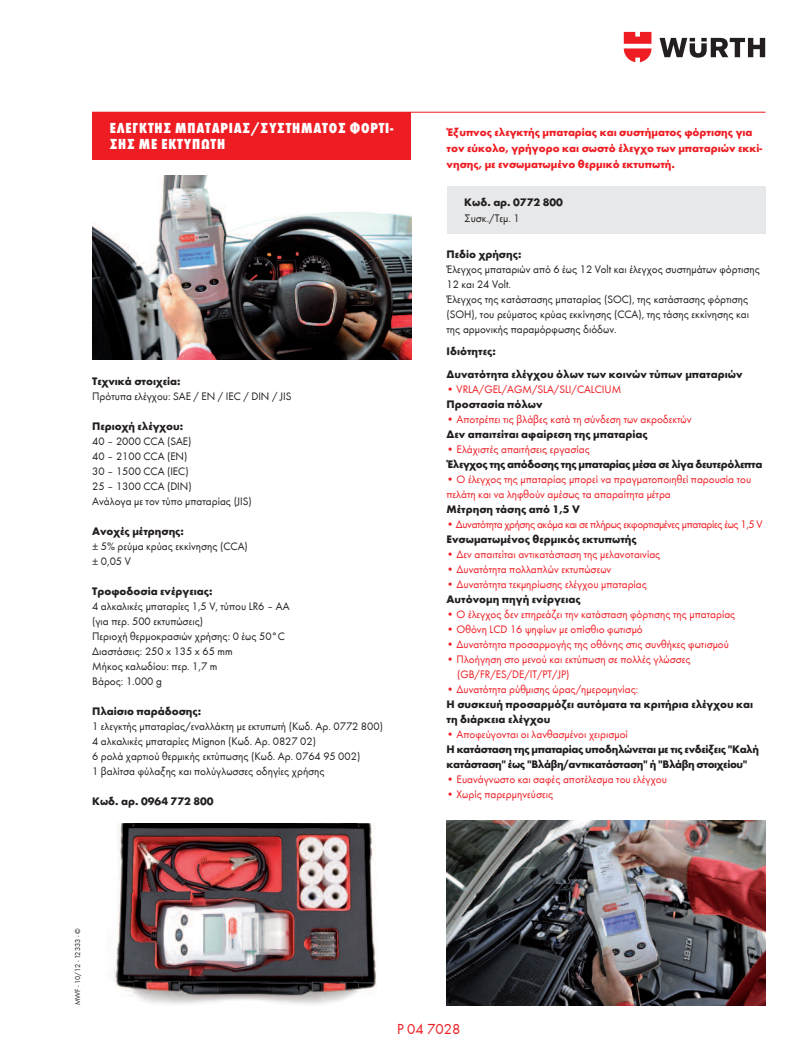
<style>
.page{position:relative;width:801px;height:1053px;background:#fff}
.page>*{position:absolute;margin:0;border:0;box-sizing:border-box;transform-origin:0 0}
.t1{font:800 condensed 15px/16px "Wuerth";letter-spacing:.055em;color:#fff}
.t2{font:15px "Wuerth";color:#ee1d23}
.t3{font:11.25px/15px "Wuerth";color:#231f20}
.t4{font:11.25px/15px "Wuerth";color:#ee1d23}
.t5{font:700 11.25px/22.5px "Wuerth";color:#231f20}
.t6{font:700 11.25px/15px "Wuerth";letter-spacing:-.03em;color:#231f20}
.t7{font:700 11.25px/16px "Wuerth";color:#ee1d23}
.t8{font:11.25px "Wuerth";letter-spacing:-.035em;color:#ee1d23}
.t9{font:7.5px "Wuerth";color:#231f20}
</style>
<div class="page">
<svg style="left:659px;top:38px;width:106px;height:20px"></svg>
<svg style="left:624px;top:32px;width:27px;height:30px"></svg>
<hr style="left:92px;top:112px;width:673px;height:1px;background:#ee1d23">
<div style="left:92px;top:112px;width:319px;height:47px;background:#ee1d23"></div>
<div style="left:446px;top:186px;width:319px;height:48px;background:#e7e8e9"></div>
<img style="left:109px;top:823px;width:268px;height:182px">
<img style="left:92px;top:175px;width:319px;height:185px">
<img style="left:446px;top:820px;width:319px;height:185px">
<h1 class="t1" style="left:110px;top:119px;width:285px">ΕΛΕΓΚΤΗΣ ΜΠΑΤΑΡΙΑΣ/ΣΥΣΤΗΜΑΤΟΣ ΦΟΡΤΙ-<br>ΣΗΣ ΜΕ ΕΚΤΥΠΩΤΗ</h1>
<p class="t7" style="left:446px;top:124px;width:317px">Έξυπνος ελεγκτής μπαταρίας και συστήματος φόρτισης για τον εύκολο, γρήγορο και σωστό έλεγχο των μπαταριών εκκί&shy;νησης, με ενσωματωμένο θερμικό εκτυπωτή.</p>
<p class="t5" style="left:92px;top:369px;width:90px">Τεχνικά στοιχεία:</p>
<p class="t3" style="left:92px;top:388px;width:201px">Πρότυπα ελέγχου: SAE / EN / IEC / DIN / JIS</p>
<p class="t5" style="left:92px;top:414px;width:93px">Περιοχή ελέγχου:</p>
<p class="t3" style="left:92px;top:433px;width:161px">40 – 2000 CCA (SAE)<br>40 – 2100 CCA (EN)<br>30 – 1500 CCA (IEC)<br>25 – 1300 CCA (DIN)<br>Ανάλογα με τον τύπο μπαταρίας (JIS)</p>
<p class="t5" style="left:92px;top:519px;width:93px">Ανοχές μέτρησης:</p>
<p class="t3" style="left:92px;top:538px;width:157px">± 5% ρεύμα κρύας εκκίνησης (CCA) ± 0,05 V</p>
<p class="t5" style="left:92px;top:579px;width:122px">Τροφοδοσία ενέργειας:</p>
<p class="t3" style="left:92px;top:598px;width:199px">4 αλκαλικές μπαταρίες 1,5 V, τύπου LR6 – AA (για περ. 500 εκτυπώσεις)<br>Περιοχή θερμοκρασιών χρήσης: 0 έως 50°C<br>Διαστάσεις: 250 x 135 x 65 mm<br>Μήκος καλωδίου: περ. 1,7 m<br>Βάρος: 1.000 g</p>
<p class="t5" style="left:92px;top:699px;width:110px">Πλαίσιο παράδοσης:</p>
<p class="t3" style="left:92px;top:718px;width:292px">1 ελεγκτής μπαταρίας/εναλλάκτη με εκτυπωτή (Κωδ. Αρ. 0772 800)<br>4 αλκαλικές μπαταρίες Mignon (Κωδ. Αρ. 0827 02)<br>6 ρολά χαρτιού θερμικής εκτύπωσης (Κωδ. Αρ. 0764 95 002)<br>1 βαλίτσα φύλαξης και πολύγλωσσες οδηγίες χρήσης</p>
<p class="t5" style="left:92px;top:789px;width:123px">Kωδ. αρ. 0964 772 800</p>
<p class="t5" style="left:464px;top:190px;width:100px">Κωδ. aρ. 0772 800</p>
<p class="t3" style="left:464px;top:210px;width:57px">Συσκ./Τεμ. 1</p>
<p class="t5" style="left:446px;top:242px;width:76px">Πεδίο χρήσης:</p>
<p class="t3" style="left:446px;top:261px;width:315px">Έλεγχος μπαταριών από 6 έως 12 Volt και έλεγχος συστημάτων φόρτισης 12 και 24 Volt.<br>Έλεγχος της κατάστασης μπαταρίας (SOC), της κατάστασης φόρτισης (SOH), του ρεύματος κρύας εκκίνησης (CCA), της τάσης εκκίνησης και της αρμονικής παραμόρφωσης διόδων.</p>
<p class="t5" style="left:446px;top:340px;width:297px">Ιδιότητες:<br>Δυνατότητα ελέγχου όλων των κοινών τύπων μπαταριών</p>
<p class="t4" style="left:446px;top:381px;width:176px">• VRLA/GEL/AGM/SLA/SLI/CALCIUM</p>
<p class="t5" style="left:446px;top:392px;width:98px">Προστασία πόλων</p>
<p class="t4" style="left:446px;top:411px;width:246px">• Αποτρέπει τις βλάβες κατά τη σύνδεση των ακροδεκτών</p>
<p class="t5" style="left:446px;top:422px;width:203px">Δεν απαιτείται αφαίρεση της μπαταρίας</p>
<p class="t4" style="left:446px;top:441px;width:145px">• Ελάχιστές απαιτήσεις εργασίας</p>
<p class="t6" style="left:446px;top:456px;width:317px">Έλεγχος της απόδοσης της μπαταρίας μέσα σε λίγα δευτερόλεπτα</p>
<p class="t4" style="left:446px;top:471px;width:306px">• Ο έλεγχος της μπαταρίας μπορεί να πραγματοποιηθεί παρουσία του πελάτη και να ληφθούν αμέσως τα απαραίτητα μέτρα</p>
<p class="t5" style="left:446px;top:497px;width:135px">Μέτρηση τάσης από 1,5 V</p>
<p class="t8" style="left:446px;top:517px;width:317px">• Δυνατότητα χρήσης ακόμα και σε πλήρως εκφορτισμένες μπαταρίες έως 1,5 V</p>
<p class="t5" style="left:446px;top:527px;width:192px">Ενσωματωμένος θερμικός εκτυπωτής</p>
<p class="t4" style="left:446px;top:546px;width:215px">• Δεν απαιτείται αντικατάσταση της μελανοταινίας</p>
<p class="t4" style="left:446px;top:561px;width:166px">• Δυνατότητα πολλαπλών εκτυπώσεων</p>
<p class="t4" style="left:446px;top:576px;width:202px">• Δυνατότητα τεκμηρίωσης ελέγχου μπαταρίας</p>
<p class="t5" style="left:446px;top:587px;width:136px">Αυτόνομη πηγή ενέργειας</p>
<p class="t4" style="left:446px;top:606px;width:290px">• Ο έλεγχος δεν επηρεάζει την κατάσταση φόρτισης της μπαταρίας</p>
<p class="t4" style="left:446px;top:621px;width:198px">• Οθόνη LCD 16 ψηφίων με οπίσθιο φωτισμό</p>
<p class="t4" style="left:446px;top:636px;width:284px">• Δυνατότητα προσαρμογής της οθόνης στις συνθήκες φωτισμού</p>
<p class="t4" style="left:457px;top:651px;width:235px;text-indent:-11px">• Πλοήγηση στο μενού και εκτύπωση σε πολλές γλώσσες (GB/FR/ES/DE/IT/PT/JP)</p>
<p class="t4" style="left:446px;top:681px;width:193px">• Δυνατότητα ρύθμισης ώρας/ημερομηνίας:</p>
<p class="t5" style="left:446px;top:696px;width:308px;line-height:15px">Η συσκευή προσαρμόζει αυτόματα τα κριτήρια ελέγχου και τη διάρκεια ελέγχου</p>
<p class="t4" style="left:446px;top:726px;width:183px">• Αποφεύγονται οι λανθασμένοι χειρισμοί</p>
<p class="t6" style="left:446px;top:741px;width:314px">Η κατάσταση της μπαταρίας υποδηλώνεται με τις ενδείξεις "Καλή κατάσταση" έως "Βλάβη/αντικατάσταση" ή "Βλάβη στοιχείου"</p>
<p class="t4" style="left:446px;top:771px;width:222px">• Ευανάγνωστο και σαφές αποτέλεσμα του ελέγχου</p>
<p class="t4" style="left:446px;top:786px;width:108px">• Χωρίς παρερμηνεύσεις</p>
<p class="t9" style="left:73px;top:1005px;width:78px;rotate:-90deg">MWF - 10/12 - 12333 - ©</p>
<h1 class="t2" style="left:397px;top:1019px;width:65px">P 04 7028</h1>
</div>
